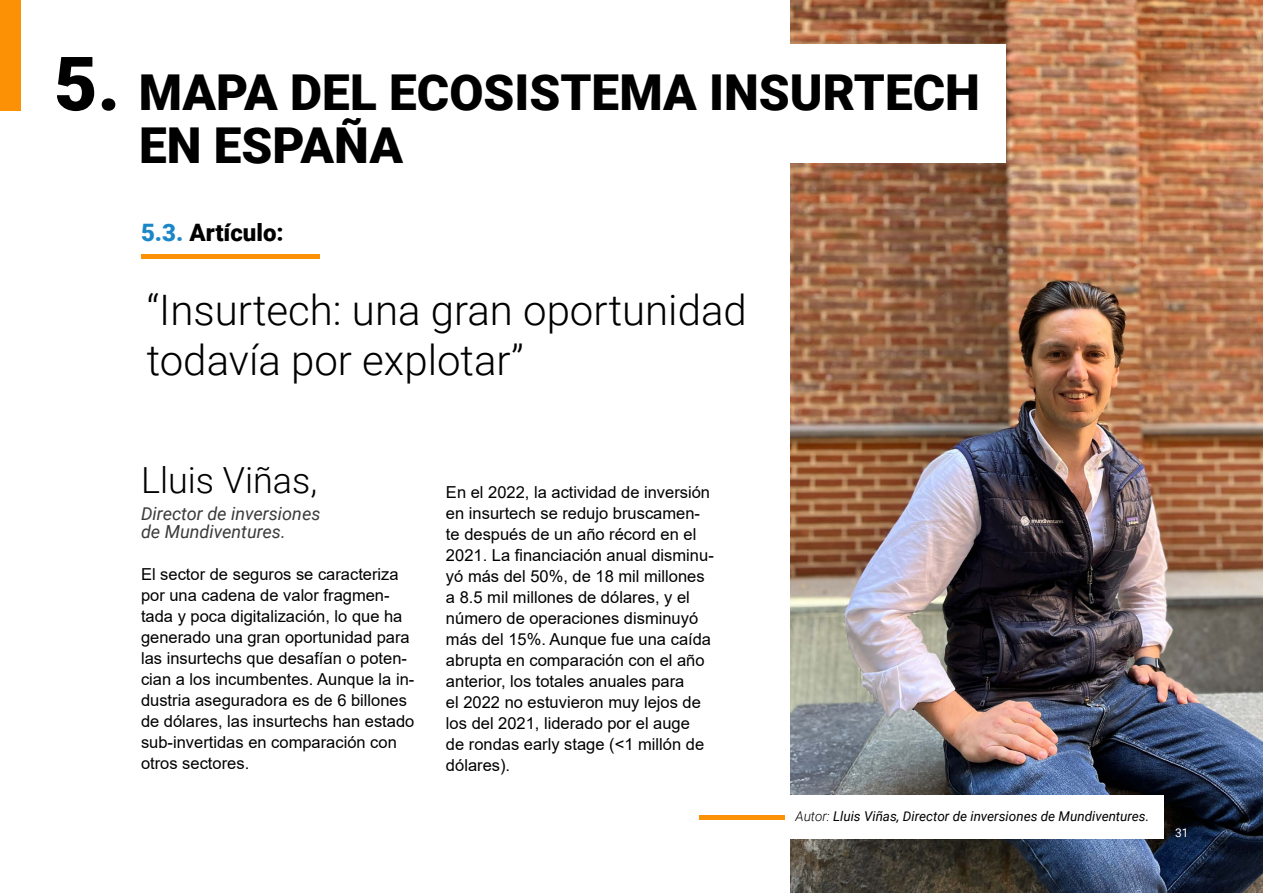
<style>
.page{position:relative;width:1263px;height:893px;background:#fff}
.page>*{position:absolute;margin:0;border:0;box-sizing:border-box;transform-origin:0 0}
.t1{font:900 49.5px/52.5px "Roboto";color:#000}
.t2{font:300 42px/50.4px "Roboto";color:#000}
.t3{font:300 36px "Roboto";color:#000}
.t4{font:900 24px "Roboto";color:#000}
.t5{font:italic 18px/18px "Roboto";color:#3b3b3d}
.t6{font:16.5px/21px "Arial";color:#000}
.t7{font:italic 13.5px "Roboto";color:#000}
.t8{font:12px "Roboto";color:#fff}
.s1{font-size:75px}
.s2{color:#1c87c7}
.s3{font-weight:300}
</style>
<div class="page">
<div style="left:0;top:0;width:21px;height:110px;background:#fc9105"></div>
<img style="left:791px;top:0;width:472px;height:893px">
<hr style="left:141px;top:255px;width:179px;height:4px;background:#fc9105">
<div style="left:669px;top:45px;width:337px;height:118px;background:#fff"></div>
<div style="left:738px;top:795px;width:426px;height:44px;background:#fff"></div>
<hr style="left:699px;top:815px;width:85px;height:4px;background:#fc9105">
<h1 class="t1" style="left:139px;top:65px;width:842px;text-indent:-85px"><span class="s1">5.</span> MAPA DEL ECOSISTEMA INSURTECH<br>EN ESPAÑA</h1>
<h3 class="t4" style="left:141px;top:216px;width:144px"><span class="s2">5.3.</span> Artículo:</h3>
<h2 class="t2" style="left:147px;top:283px;width:602px">“Insurtech: una gran oportunidad todavía por explotar”</h2>
<h3 class="t3" style="left:141px;top:455px;width:178px">Lluis Viñas,</h3>
<p class="t5" style="left:141px;top:504px;width:181px">Director de inversiones de Mundiventures.</p>
<p class="t6" style="left:141px;top:563px;width:275px">El sector de seguros se caracteriza por una cadena de valor fragmen&shy;tada y poca digitalización, lo que ha generado una gran oportunidad para las insurtechs que desafían o poten&shy;cian a los incumbentes. Aunque la in&shy;dustria aseguradora es de 6 billones de dólares, las insurtechs han estado sub-invertidas en comparación con otros sectores.</p>
<p class="t6" style="left:446px;top:481px;width:269px">En el 2022, la actividad de inversión en insurtech se redujo bruscamen&shy;te después de un año récord en el<br>2021. La financiación anual disminu&shy;yó más del 50%, de 18 mil millones a 8.5 mil millones de dólares, y el número de operaciones disminuyó más del 15%. Aunque fue una caída abrupta en comparación con el año anterior, los totales anuales para<br>el 2022 no estuvieron muy lejos de los del 2021, liderado por el auge<br>de rondas early stage (&lt;1 millón de dólares).</p>
<p class="t7" style="left:795px;top:807px;width:355px"><span class="s3">Autor:</span> Lluis Viñas, Director de inversiones de Mundiventures.</p>
<p class="t8" style="left:1175px;top:825px;width:15px">31</p>
</div>
